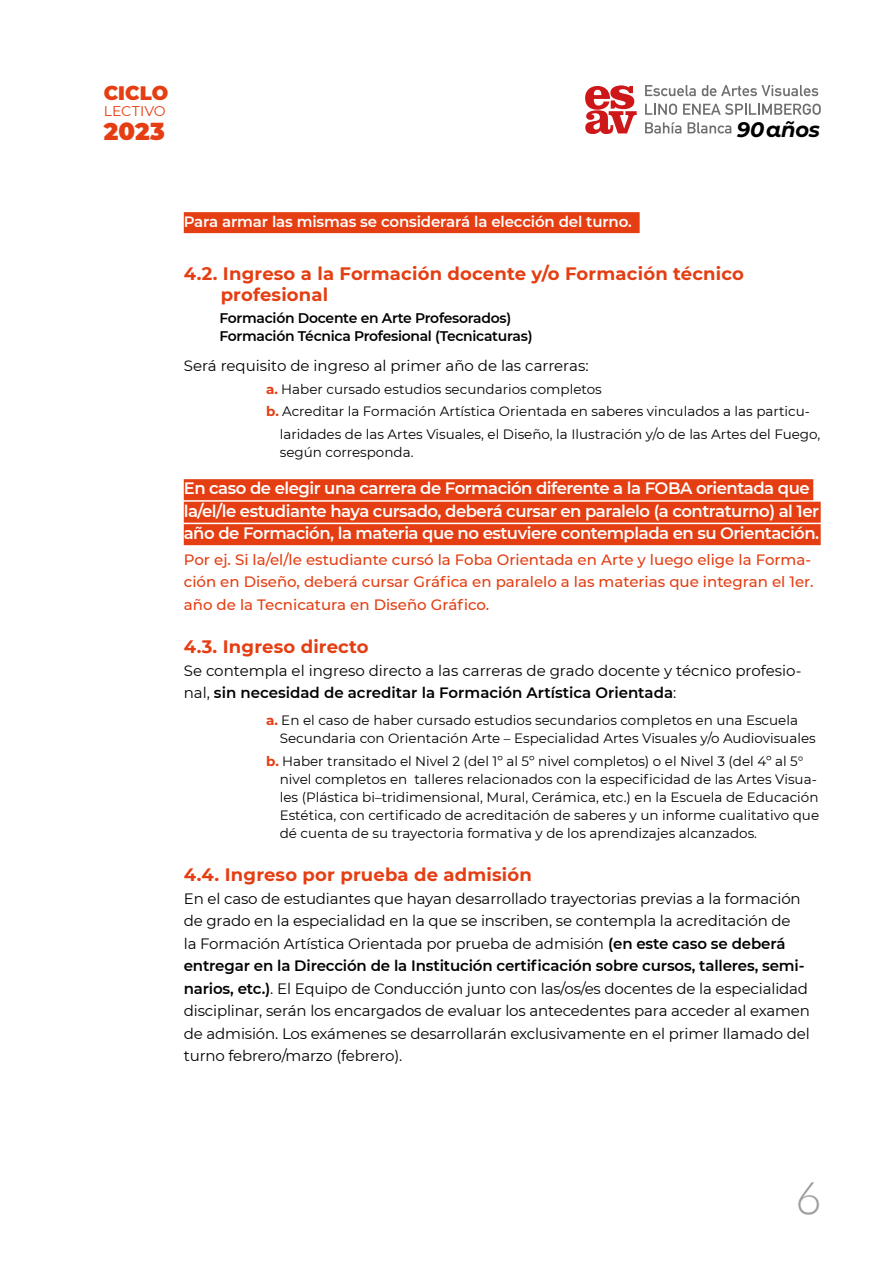
<style>
.page{position:relative;width:893px;height:1263px;background:#fff}
.page>*{position:absolute;margin:0;border:0;box-sizing:border-box;transform-origin:0 0}
.t1{font:300 45px "Lato";color:#9d9d9c}
.t2{font:900 24px "Montserrat";color:#e43e12}
.t3{font:italic 700 21px "Montserrat Alternates";letter-spacing:-.015em;color:#000}
.t4{font:900 19.5px "Montserrat";letter-spacing:.005em;color:#e43e12}
.t5{font:700 18px/21px "Montserrat";letter-spacing:.01em;color:#e43e12}
.t6{font:600 16.5px/22.5px "Montserrat";letter-spacing:-.03em;color:#fff}
.t7{font:15px/22.5px "Montserrat";letter-spacing:-.01em;color:#000}
.t8{font:500 15px/22.5px "Montserrat";color:#e43e12}
.t9{font:600 15px "Montserrat";letter-spacing:-.01em;color:#fff}
.t10{font:14.1px "Montserrat";letter-spacing:.005em;color:#e43e12}
.t11{font:600 13.95px/18px "Montserrat";letter-spacing:-.02em;color:#000}
.t12{font:13.5px/18px "Montserrat";color:#000}
.s1{font-weight:700;color:#e43e12}
.s2{font-weight:600}
</style>
<div class="page">
<svg style="left:585px;top:85px;width:52px;height:49px"></svg>
<svg style="left:688px;top:122px;width:43px;height:12px"></svg>
<svg style="left:645px;top:122px;width:36px;height:12px"></svg>
<svg style="left:683px;top:104px;width:138px;height:11px"></svg>
<svg style="left:645px;top:104px;width:32px;height:11px"></svg>
<svg style="left:645px;top:85px;width:51px;height:11px"></svg>
<svg style="left:702px;top:85px;width:116px;height:11px"></svg>
<div style="left:184px;top:212px;width:456px;height:21px;background:#e43e12"></div>
<div style="left:184px;top:479px;width:629px;height:21px;background:#e43e12"></div>
<div style="left:184px;top:502px;width:637px;height:21px;background:#e43e12"></div>
<div style="left:184px;top:524px;width:637px;height:21px;background:#e43e12"></div>
<h3 class="t4" style="left:104px;top:78px;width:66px">CICLO</h3>
<p class="t10" style="left:104px;top:101px;width:64px">LECTIVO</p>
<h2 class="t2" style="left:104px;top:114px;width:63px">2023</h2>
<h3 class="t3" style="left:737px;top:114px;width:85px">90 años</h3>
<p class="t9" style="left:184px;top:211px;width:449px">Para armar las mismas se considerará la elección del turno.</p>
<p class="t5" style="left:221px;top:262px;width:525px;text-indent:-37px">4.2. Ingreso a la Formación docente y/o Formación técnico profesional</p>
<p class="t11" style="left:219px;top:309px;width:315px">Formación Docente en Arte Profesorados)<br>Formación Técnica Profesional (Tecnicaturas)</p>
<p class="t7" style="left:184px;top:354px;width:406px">Será requisito de ingreso al primer año de las carreras:</p>
<p class="t12" style="left:266px;top:379px;width:337px"><span class="s1">a.</span> Haber cursado estudios secundarios completos</p>
<p class="t12" style="left:266px;top:402px;width:545px"><span class="s1">b.</span> Acreditar la Formación Artística Orientada en saberes vinculados a las particu-</p>
<p class="t12" style="left:280px;top:424px;width:542px">laridades de las Artes Visuales, el Diseño, la Ilustración y/o de las Artes del Fuego,</p>
<p class="t12" style="left:280px;top:442px;width:135px">según corresponda.</p>
<p class="t6" style="left:184px;top:476px;width:637px">En caso de elegir una carrera de Formación diferente a la FOBA orientada que la/el/le estudiante haya cursado, deberá cursar en paralelo (a contraturno) al 1er año de Formación, la materia que no estuviere contemplada en su Orientación.</p>
<p class="t8" style="left:184px;top:547px;width:631px">Por ej. Si la/el/le estudiante cursó la Foba Orientada en Arte y luego elige la Forma&shy;ción en Diseño, deberá cursar Gráfica en paralelo a las materias que integran el 1er. año de la Tecnicatura en Diseño Gráfico.</p>
<p class="t5" style="left:184px;top:635px;width:186px">4.3. Ingreso directo</p>
<p class="t7" style="left:184px;top:659px;width:619px">Se contempla el ingreso directo a las carreras de grado docente y técnico profesio&shy;nal, <span class="s2">sin necesidad de acreditar la Formación Artística Orientada</span>:</p>
<p class="t12" style="left:280px;top:711px;width:537px;text-indent:-14px"><span class="s1">a.</span> En el caso de haber cursado estudios secundarios completos en una Escuela<br>Secundaria con Orientación Arte – Especialidad Artes Visuales y/o Audiovisuales</p>
<p class="t12" style="left:280px;top:751px;width:541px;text-indent:-14px"><span class="s1">b.</span> Haber transitado el Nivel 2 (del 1º al 5º nivel completos) o el Nivel 3 (del 4º al 5° nivel completos en talleres relacionados con la especificidad de las Artes Visua&shy;les (Plástica bi–tridimensional, Mural, Cerámica, etc.) en la Escuela de Educación Estética, con certificado de acreditación de saberes y un informe cualitativo que dé cuenta de su trayectoria formativa y de los aprendizajes alcanzados.</p>
<p class="t5" style="left:184px;top:863px;width:350px">4.4. Ingreso por prueba de admisión</p>
<p class="t7" style="left:184px;top:887px;width:628px">En el caso de estudiantes que hayan desarrollado trayectorias previas a la formación de grado en la especialidad en la que se inscriben, se contempla la acreditación de<br>la Formación Artística Orientada por prueba de admisión <span class="s2">(en este caso se deberá entregar en la Dirección de la Institución certificación sobre cursos, talleres, semi&shy;narios, etc.)</span>. El Equipo de Conducción junto con las/os/es docentes de la especialidad disciplinar, serán los encargados de evaluar los antecedentes para acceder al examen de admisión. Los exámenes se desarrollarán exclusivamente en el primer llamado del turno febrero/marzo (febrero).</p>
<h1 class="t1" style="left:795px;top:1174px;width:28px">6</h1>
</div>
